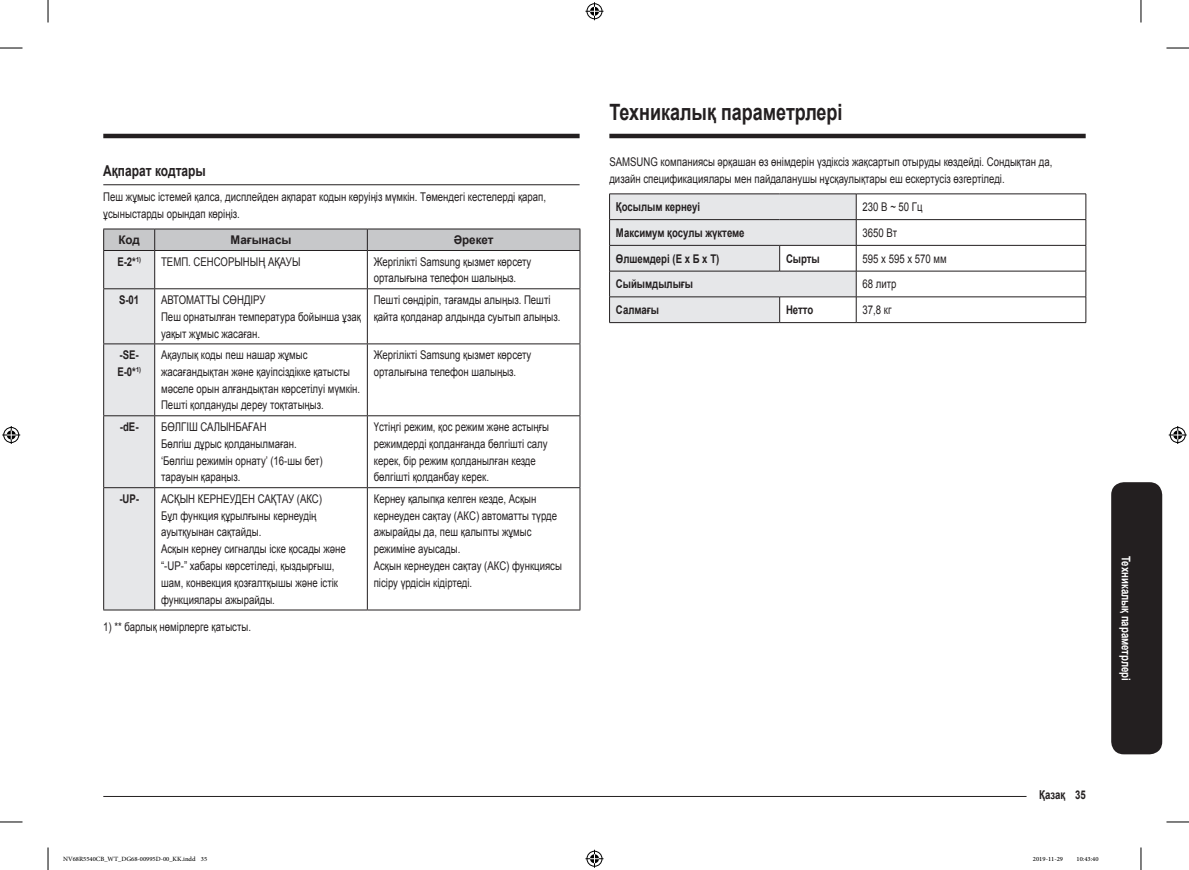
<style>
.page{position:relative;width:1189px;height:870px;background:#fff}
.page>*{position:absolute;margin:0;border:0;box-sizing:border-box;transform-origin:0 0}
.t1{font:700 22.5px "Arial";color:#231f20;scale:.8 1}
.t2{font:700 15px "Arial";color:#231f20;scale:.8 1}
.t3{font:12px/16.8px "Arial";color:#231f20;scale:.8 1}
.t4{font:700 12px/16.8px "Arial";color:#231f20;scale:.8 1}
.t5{font:700 12px "Arial";color:#fff;scale:.8 1}
.t6{font:700 12px "Arial";color:#231f20}
.t7{font:9px "Adobe Arabic";color:#000}
</style>
<div class="page">
<hr style="left:103px;top:796px;width:936px;height:1px;background:#231f20">
<div style="left:1026px;top:786px;width:59px;height:15px;background:#fff"></div>
<div style="left:1111px;top:482px;width:51px;height:272px;background:#231f20;border-radius:13px"></div>
<hr style="left:103px;top:134px;width:477px;height:4px;background:#231f20">
<hr style="left:609px;top:134px;width:476px;height:4px;background:#231f20">
<hr style="left:856px;top:194px;width:230px;height:1px;background:#231f20">
<hr style="left:856px;top:219px;width:230px;height:1px;background:#231f20">
<hr style="left:856px;top:245px;width:230px;height:1px;background:#231f20">
<hr style="left:856px;top:297px;width:230px;height:1px;background:#231f20">
<hr style="left:856px;top:322px;width:230px;height:1px;background:#231f20">
<hr style="left:856px;top:271px;width:230px;height:1px;background:#231f20">
<svg style="left:609px;top:194px;width:248px;height:129px;background:#dfdfe1"></svg>
<svg style="left:1085px;top:194px;width:1px;height:128px"></svg>
<hr style="left:103px;top:184px;width:477px;height:1px;background:#231f20">
<svg style="left:103px;top:229px;width:478px;height:381px"></svg>
<hr style="left:103px;top:250px;width:52px;height:1px;background:#231f20">
<hr style="left:103px;top:251px;width:1px;height:37px;background:#231f20">
<hr style="left:155px;top:250px;width:212px;height:1px;background:#231f20">
<hr style="left:154px;top:251px;width:1px;height:37px;background:#231f20">
<hr style="left:367px;top:250px;width:213px;height:1px;background:#231f20">
<hr style="left:367px;top:251px;width:1px;height:37px;background:#231f20">
<hr style="left:580px;top:251px;width:1px;height:37px;background:#231f20">
<hr style="left:103px;top:288px;width:52px;height:1px;background:#231f20">
<hr style="left:103px;top:289px;width:1px;height:54px;background:#231f20">
<hr style="left:155px;top:288px;width:212px;height:1px;background:#231f20">
<hr style="left:154px;top:289px;width:1px;height:54px;background:#231f20">
<hr style="left:367px;top:288px;width:213px;height:1px;background:#231f20">
<hr style="left:367px;top:289px;width:1px;height:54px;background:#231f20">
<hr style="left:580px;top:289px;width:1px;height:54px;background:#231f20">
<hr style="left:103px;top:343px;width:52px;height:1px;background:#231f20">
<hr style="left:103px;top:344px;width:1px;height:71px;background:#231f20">
<hr style="left:155px;top:343px;width:212px;height:1px;background:#231f20">
<hr style="left:154px;top:344px;width:1px;height:71px;background:#231f20">
<hr style="left:367px;top:343px;width:213px;height:1px;background:#231f20">
<hr style="left:367px;top:344px;width:1px;height:71px;background:#231f20">
<hr style="left:580px;top:344px;width:1px;height:71px;background:#231f20">
<hr style="left:103px;top:415px;width:52px;height:1px;background:#231f20">
<hr style="left:103px;top:416px;width:1px;height:71px;background:#231f20">
<hr style="left:155px;top:415px;width:212px;height:1px;background:#231f20">
<hr style="left:154px;top:416px;width:1px;height:71px;background:#231f20">
<hr style="left:367px;top:415px;width:213px;height:1px;background:#231f20">
<hr style="left:367px;top:416px;width:1px;height:71px;background:#231f20">
<hr style="left:580px;top:416px;width:1px;height:71px;background:#231f20">
<hr style="left:103px;top:487px;width:52px;height:1px;background:#231f20">
<hr style="left:103px;top:488px;width:1px;height:122px;background:#231f20">
<hr style="left:155px;top:487px;width:212px;height:1px;background:#231f20">
<hr style="left:154px;top:488px;width:1px;height:122px;background:#231f20">
<hr style="left:367px;top:487px;width:213px;height:1px;background:#231f20">
<hr style="left:367px;top:488px;width:1px;height:122px;background:#231f20">
<hr style="left:580px;top:488px;width:1px;height:122px;background:#231f20">
<hr style="left:103px;top:610px;width:52px;height:1px;background:#231f20">
<hr style="left:155px;top:610px;width:212px;height:1px;background:#231f20">
<hr style="left:367px;top:610px;width:213px;height:1px;background:#231f20">
<svg style="left:0;top:48px;width:22px;height:1px"></svg>
<svg style="left:1166px;top:48px;width:23px;height:1px"></svg>
<svg style="left:0;top:822px;width:22px;height:1px"></svg>
<svg style="left:1166px;top:822px;width:23px;height:1px"></svg>
<svg style="left:48px;top:0;width:1px;height:22px"></svg>
<svg style="left:48px;top:847px;width:1px;height:23px"></svg>
<svg style="left:1141px;top:0;width:1px;height:22px"></svg>
<svg style="left:1141px;top:847px;width:1px;height:23px"></svg>
<svg style="left:585px;top:2px;width:18px;height:18px"></svg>
<svg style="left:585px;top:850px;width:18px;height:18px"></svg>
<svg style="left:2px;top:426px;width:18px;height:18px"></svg>
<svg style="left:1169px;top:426px;width:18px;height:18px"></svg>
<p class="t2" style="left:103px;top:161px;width:130px">Ақпарат кодтары</p>
<p class="t3" style="left:103px;top:189px;width:555px">Пеш жұмыс істемей қалса, дисплейден ақпарат кодын көруіңіз мүмкін. Төмендегі кестелерді қарап, ұсыныстарды орындап көріңіз.</p>
<p class="t6" style="left:118px;top:232px;width:23px">Код</p>
<p class="t6" style="left:230px;top:232px;width:63px">Мағынасы</p>
<p class="t6" style="left:454px;top:232px;width:41px">Әрекет</p>
<p class="t4" style="left:117px;top:253px;width:31px">E-2*<sup>1)</sup></p>
<p class="t3" style="left:161px;top:253px;width:176px">ТЕМП. СЕНСОРЫНЫҢ АҚАУЫ</p>
<p class="t3" style="left:374px;top:253px;width:199px">Жергілікті Samsung қызмет көрсету орталығына телефон шалыңыз.</p>
<p class="t4" style="left:119px;top:292px;width:27px">S-01</p>
<p class="t3" style="left:161px;top:291px;width:251px">АВТОМАТТЫ СӨНДІРУ<br>Пеш орнатылған температура бойынша ұзақ уақыт жұмыс жасаған.</p>
<p class="t3" style="left:374px;top:291px;width:235px">Пешті сөндіріп, тағамды алыңыз. Пешті қайта қолданар алдында суытып алыңыз.</p>
<p class="t4" style="left:117px;top:347px;width:31px">-SE-<br>E-0*<sup>1)</sup></p>
<p class="t3" style="left:161px;top:346px;width:250px">Ақаулық коды пеш нашар жұмыс жасағандықтан және қауіпсіздікке қатысты мәселе орын алғандықтан көрсетілуі мүмкін.<br>Пешті қолдануды дереу тоқтатыңыз.</p>
<p class="t3" style="left:374px;top:346px;width:199px">Жергілікті Samsung қызмет көрсету орталығына телефон шалыңыз.</p>
<p class="t4" style="left:120px;top:419px;width:25px">-dE-</p>
<p class="t3" style="left:161px;top:418px;width:204px">БӨЛГІШ САЛЫНБАҒАН<br>Бөлгіш дұрыс қолданылмаған. ‘Бөлгіш режимін орнату’ (16-шы бет) тарауын қараңыз.</p>
<p class="t3" style="left:374px;top:418px;width:221px">Үстіңгі режим, қос режим және астыңғы режимдерді қолданғанда бөлгішті салу керек, бір режим қолданылған кезде бөлгішті қолданбау керек.</p>
<p class="t4" style="left:119px;top:490px;width:26px">-UP-</p>
<p class="t3" style="left:161px;top:490px;width:233px">АСҚЫН КЕРНЕУДЕН САҚТАУ (АКС)<br>Бұл функция құрылғыны кернеудің ауытқуынан сақтайды.<br>Асқын кернеу сигналды іске қосады және “-UP-” хабары көрсетіледі, қыздырғыш, шам, конвекция қозғалтқышы және істік функциялары ажырайды.</p>
<p class="t3" style="left:374px;top:490px;width:237px">Кернеу қалыпқа келген кезде, Асқын кернеуден сақтау (АКС) автоматты түрде ажырайды да, пеш қалыпты жұмыс режиміне ауысады.<br>Асқын кернеуден сақтау (АКС) функциясы пісіру үрдісін кідіртеді.</p>
<p class="t3" style="left:103px;top:619px;width:186px">1) ** барлық нөмірлерге қатысты.</p>
<h1 class="t1" style="left:609px;top:97px;width:293px">Техникалық параметрлері</h1>
<p class="t3" style="left:609px;top:154px;width:555px">SAMSUNG компаниясы әрқашан өз өнімдерін үздіксіз жақсартып отыруды көздейді. Сондықтан да, дизайн спецификациялары мен пайдаланушы нұсқаулықтары еш ескертусіз өзгертіледі.</p>
<p class="t4" style="left:616px;top:199px;width:107px">Қосылым кернеуі</p>
<p class="t3" style="left:862px;top:199px;width:77px">230 В ~ 50 Гц</p>
<p class="t4" style="left:616px;top:225px;width:162px">Максимум қосулы жүктеме</p>
<p class="t3" style="left:862px;top:224px;width:45px">3650 Вт</p>
<p class="t4" style="left:616px;top:250px;width:131px">Өлшемдері (Е x Б x Т)</p>
<p class="t4" style="left:786px;top:250px;width:44px">Сырты</p>
<p class="t3" style="left:862px;top:250px;width:107px">595 x 595 x 570 мм</p>
<p class="t4" style="left:616px;top:276px;width:98px">Сыйымдылығы</p>
<p class="t3" style="left:862px;top:276px;width:44px">68 литр</p>
<p class="t4" style="left:616px;top:302px;width:55px">Салмағы</p>
<p class="t4" style="left:786px;top:302px;width:36px">Нетто</p>
<p class="t3" style="left:862px;top:302px;width:38px">37,8 кг</p>
<p class="t5" style="left:1134px;top:556px;width:157px;rotate:90deg">Техникалық параметрлері</p>
<p class="t4" style="left:1039px;top:786px;width:59px">Қазақ 35</p>
<p class="t7" style="left:63px;top:853px;width:146px">NV68R5540CB_WT_DG68-00995D-00_KK.indd 35</p>
<p class="t7" style="left:1033px;top:853px;width:32px">2019-11-29</p>
<p class="t7" style="left:1076px;top:853px;width:24px">10:43:40</p>
</div>
